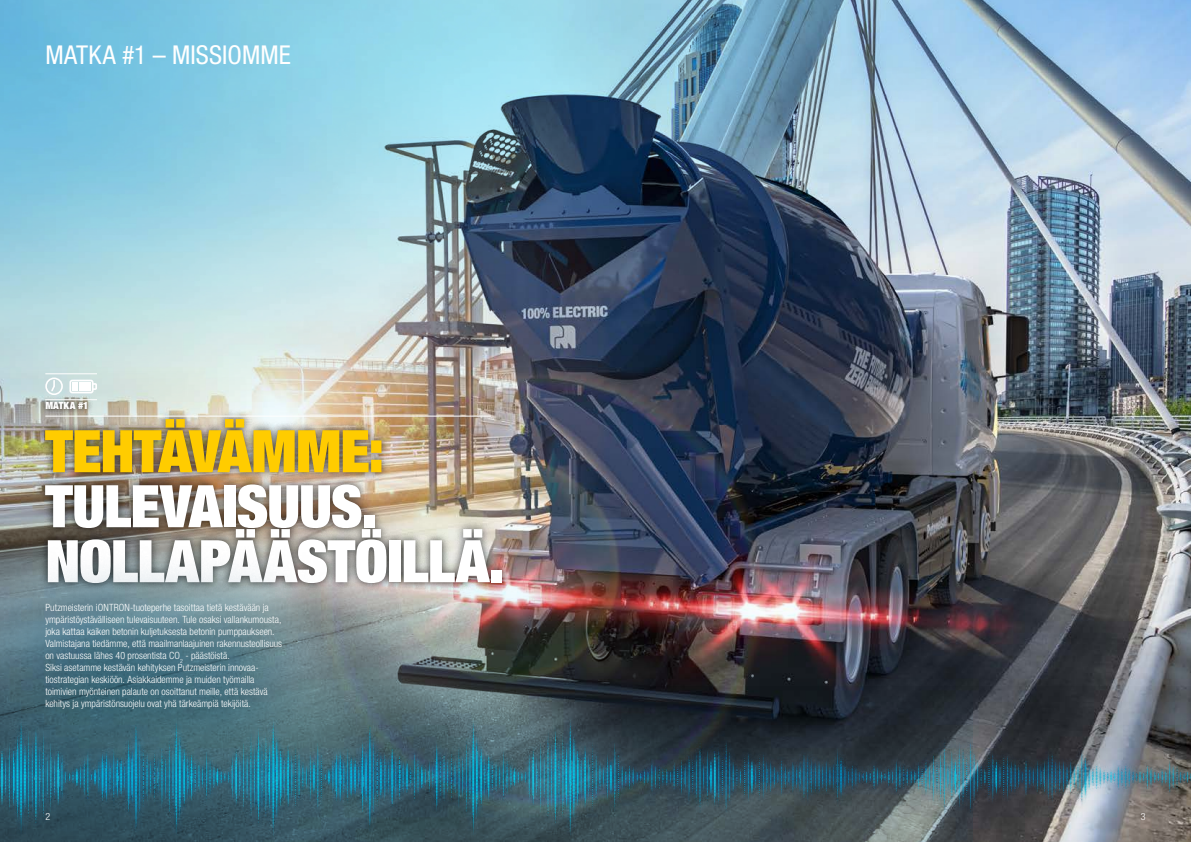
<style>
.page{position:relative;width:1191px;height:842px;background:#fff}
.page>*{position:absolute;margin:0;border:0;box-sizing:border-box;transform-origin:0 0}
.t1{font:900 condensed 58.8px/55px "Helvetica Neue LT Pro";letter-spacing:-.015em;color:#fff}
.t2{font:900 condensed 58.8px "Helvetica Neue LT Pro";letter-spacing:-.02em;color:#fc0}
.t3{font:condensed 26px "Helvetica Neue LT Pro";letter-spacing:.005em;color:#fff}
.t4{font:300 condensed 10px/12px "Helvetica Neue LT Pro";color:#fff}
.t5{font:900 condensed 10px "Helvetica Neue LT Pro";letter-spacing:.01em;color:#fff}
</style>
<div class="page">
<img style="left:0;top:0;width:1191px;height:687px">
<img style="left:0;top:122px;width:972px;height:565px">
<img style="left:0;top:687px;width:1191px;height:155px">
<div style="left:0;top:714px;width:1191px;height:125px;background:#009ee3;opacity:.75"></div>
<div style="left:36px;top:410px;width:475px;height:182px;background:#000;opacity:.75"></div>
<div style="left:40px;top:396px;width:53px;height:19px;background:#000;opacity:.75"></div>
<hr style="left:45px;top:399px;width:52px;height:1px;background:#fff">
<hr style="left:45px;top:416px;width:446px;height:1px;background:#fff">
<hr style="left:45px;top:373px;width:52px;height:1px;background:#fff">
<div style="left:0;top:542px;width:349px;height:236px;background:#00466b;opacity:.75"></div>
<svg style="left:69px;top:380px;width:28px;height:13px"></svg>
<div style="left:45px;top:377px;width:18px;height:18px;border:2px solid #fff;border-radius:50%"></div>
<svg style="left:50px;top:381px;width:6px;height:12px"></svg>
<h2 class="t3" style="left:45px;top:40px;width:247px">MATKA #1 – MISSIOMME</h2>
<p class="t5" style="left:45px;top:399px;width:45px">MATKA #1</p>
<h1 class="t2" style="left:45px;top:414px;width:340px">TEHTÄVÄMME:</h1>
<h1 class="t1" style="left:45px;top:477px;width:461px">TULEVAISUUS.<br>NOLLAPÄÄSTÖILLÄ.</h1>
<p class="t4" style="left:45px;top:602px;width:238px">Putzmeisterin iONTRON-tuoteperhe tasoittaa tietä kestävään ja ympäristöystävälliseen tulevaisuuteen. Tule osaksi vallankumousta, joka kattaa kaiken betonin kuljetuksesta betonin pumppaukseen.<br>Valmistajana tiedämme, että maailmanlaajuinen rakennusteollisuus on vastuussa lähes 40 prosentista CO<sub>2</sub> - päästöistä.<br>Siksi asetamme kestävän kehityksen Putzmeisterin innovaa&shy;tiostrategian keskiöön. Asiakkaidemme ja muiden työmailla toimivien myönteinen palaute on osoittanut meille, että kestävä kehitys ja ympäristönsuojelu ovat yhä tärkeämpiä tekijöitä.</p>
<p class="t4" style="left:45px;top:810px;width:6px">2</p>
<p class="t4" style="left:1140px;top:810px;width:6px">3</p>
</div>
